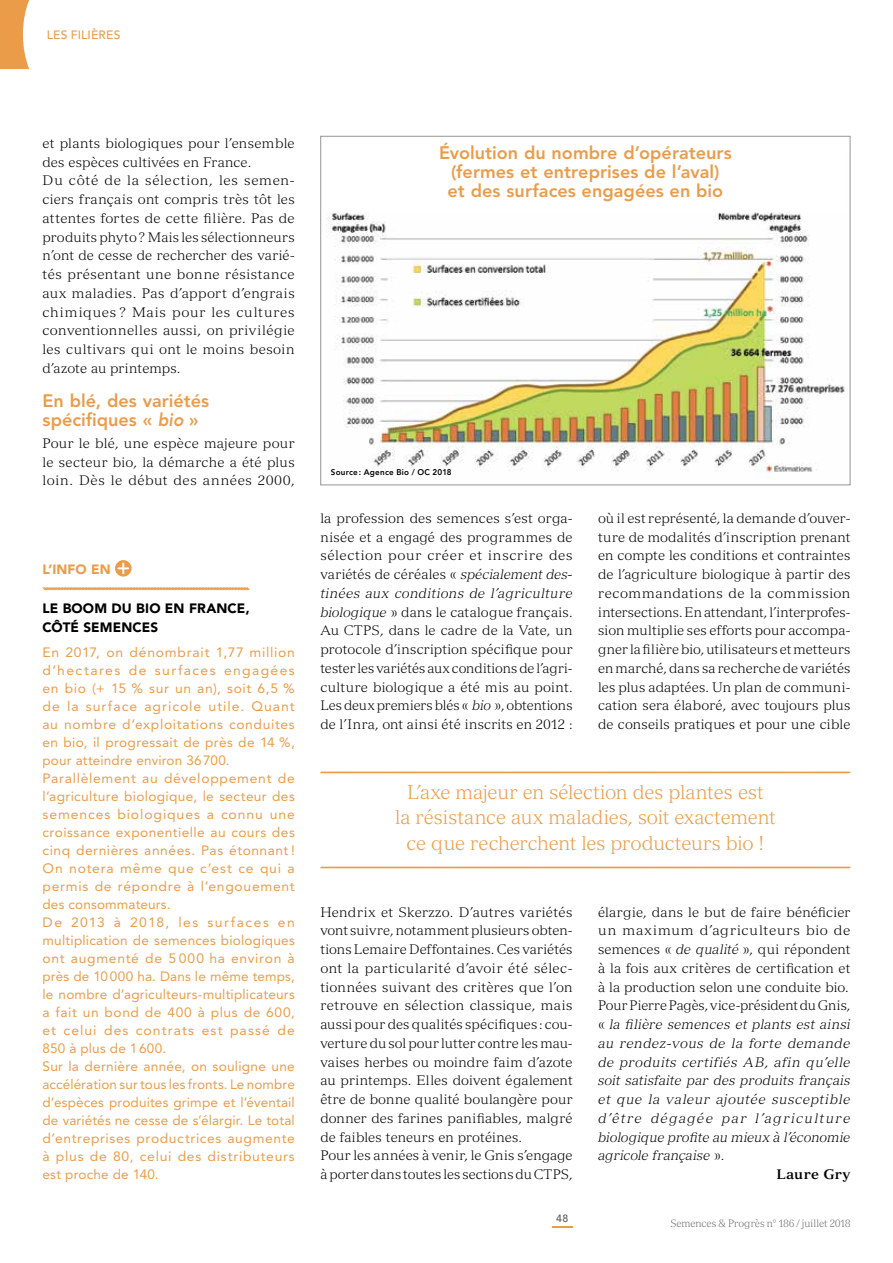
<style>
.page{position:relative;width:893px;height:1263px;background:#fff}
.page>*{position:absolute;margin:0;border:0;box-sizing:border-box;transform-origin:0 0}
.t1{font:300 19.5px/25.5px "Versailles LT Std";letter-spacing:-.01em;color:#eb9c49;text-align:center}
.t2{font:800 18px/18.8px "Avenir LT Std";letter-spacing:.005em;color:#eb9c49}
.t3{font:300 13.5px/18.8px "Versailles LT Std";letter-spacing:.015em;color:#000;text-align:justify}
.t4{font:13.5px/18px "Avenir LT Std";letter-spacing:.04em;color:#eb9c49}
.t5{font:italic 300 13.5px "Versailles LT Std";letter-spacing:.03em;color:#000}
.t6{font:italic 300 13.5px "Versailles LT Std";letter-spacing:.03em;color:#000;scale:1.05 1}
.t7{font:300 13.5px "Versailles LT Std";letter-spacing:-.01em;color:#000}
.t8{font:italic 300 13.5px "Versailles LT Std";color:#000}
.t9{font:italic 300 13.5px "Versailles LT Std";letter-spacing:.03em;color:#000;scale:1.04 1}
.t10{font:300 13.5px "Versailles LT Std";letter-spacing:-.005em;color:#000}
.t11{font:900 13.5px/18.8px "Avenir LT Std";letter-spacing:.01em;color:#000}
.t12{font:italic 300 13.5px "Versailles LT Std";letter-spacing:.095em;color:#000;scale:1.05 1}
.t13{font:300 13.5px "Versailles LT Std";letter-spacing:.06em;color:#000;scale:1.05 1}
.t14{font:700 13.5px "Versailles LT Std";letter-spacing:.02em;color:#000}
.t15{font:900 13.5px "Avenir LT Std";letter-spacing:.01em;color:#eb9c49}
.t16{font:500 12px "Avenir LT Std";letter-spacing:.015em;color:#eb9c49}
.t17{font:300 10.5px "Versailles LT Std";letter-spacing:-.005em;color:#6d6e71;scale:.96 1}
.t18{font:500 10.5px "Avenir LT Std";color:#58595b}
.t19{font:800 8.25px "Avenir LT Std";letter-spacing:.025em;color:#000}
.s1{font-style:italic}
.s2{font-style:normal}
</style>
<div class="page">
<svg style="left:0;top:0;width:29px;height:69px;background:#eda962"></svg>
<hr style="left:552px;top:1226px;width:20px;height:2px;background:#eb9c49">
<svg style="left:42px;top:587px;width:208px;height:4px"></svg>
<svg style="left:115px;top:560px;width:17px;height:17px"></svg>
<svg style="left:118px;top:563px;width:10px;height:10px"></svg>
<svg style="left:320px;top:771px;width:531px;height:2px"></svg>
<svg style="left:320px;top:866px;width:531px;height:2px"></svg>
<img style="left:326px;top:212px;width:519px;height:268px">
<p class="t16" style="left:47px;top:28px;width:75px">LES FILIÈRES</p>
<p class="t3" style="left:43px;top:134px;width:254px;text-align:left">et plants biologiques pour l’ensemble des espèces cultivées en France.<br>Du côté de la sélection, les semen&shy;ciers français ont compris très tôt les attentes fortes de cette filière. Pas de produits phyto? Mais les sélectionneurs n’ont de cesse de rechercher des varié&shy;tés présentant une bonne résistance aux maladies. Pas d’apport d’engrais chimiques ? Mais pour les cultures conventionnelles aussi, on privilégie les cultivars qui ont le moins besoin d’azote au printemps.</p>
<p class="t2" style="left:43px;top:392px;width:168px">En blé, des variétés spécifiques « <span class="s1">bio</span> »</p>
<p class="t3" style="left:43px;top:434px;width:254px">Pour le blé, une espèce majeure pour le secteur bio, la démarche a été plus loin. Dès le début des années 2000,</p>
<p class="t15" style="left:43px;top:561px;width:70px">L’INFO EN</p>
<p class="t11" style="left:43px;top:599px;width:209px">LE BOOM DU BIO EN FRANCE,<br>CÔTÉ SEMENCES</p>
<p class="t4" style="left:43px;top:643px;width:254px">En 2017, on dénombrait 1,77 million d’hectares de surfaces engagées en bio (+ 15 % sur un an), soit 6,5 % de la surface agricole utile. Quant au nombre d’exploitations conduites en bio, il progressait de près de 14 %, pour atteindre environ 36700.<br>Parallèlement au développement de l’agriculture biologique, le secteur des semences biologiques a connu une croissance exponentielle au cours des cinq dernières années. Pas étonnant !<br>On notera même que c’est ce qui a permis de répondre à l’engouement des consommateurs.<br>De 2013 à 2018, les surfaces en multiplication de semences biologiques ont augmenté de 5 000 ha environ à près de 10000 ha. Dans le même temps, le nombre d’agriculteurs-multiplicateurs a fait un bond de 400 à plus de 600, et celui des contrats est passé de 850 à plus de 1600.<br>Sur la dernière année, on souligne une accélération sur tous les fronts. Le nombre d’espèces produites grimpe et l’éventail de variétés ne cesse de s’élargir. Le total d’entreprises productrices augmente à plus de 80, celui des distributeurs est proche de 140.</p>
<p class="t2" style="left:439px;top:144px;width:294px;text-align:center">Évolution du nombre d’opérateurs (fermes et entreprises de l’aval)<br>et des surfaces engagées en bio</p>
<p class="t19" style="left:331px;top:467px;width:122px">Source: Agence Bio / OC 2018</p>
<p class="t3" style="left:320px;top:509px;width:254px">la profession des semences s’est orga&shy;nisée et a engagé des programmes de sélection pour créer et inscrire des variétés de céréales « <span class="s1">spécialement des&shy;tinées aux conditions de l’agriculture biologique</span> » dans le catalogue français.<br>Au CTPS, dans le cadre de la Vate, un protocole d’inscription spécifique pour tester les variétés aux conditions de l’agri&shy;culture biologique a été mis au point.<br>Les deux premiers blés « <span class="s1">bio</span> », obtentions de l’Inra, ont ainsi été inscrits en 2012 :</p>
<p class="t3" style="left:598px;top:509px;width:254px">où il est représenté, la demande d’ouver&shy;ture de modalités d’inscription prenant en compte les conditions et contraintes de l’agriculture biologique à partir des recommandations de la commission intersections. En attendant, l’interprofes&shy;sion multiplie ses efforts pour accompa&shy;gner la filière bio, utilisateurs et metteurs en marché, dans sa recherche de variétés les plus adaptées. Un plan de communi&shy;cation sera élaboré, avec toujours plus de conseils pratiques et pour une cible</p>
<p class="t1" style="left:395px;top:779px;width:382px">L’axe majeur en sélection des plantes est<br>la résistance aux maladies, soit exactement ce que recherchent les producteurs bio !</p>
<p class="t3" style="left:320px;top:902px;width:254px;text-align:left">Hendrix et Skerzzo. D’autres variétés vont suivre, notamment plusieurs obten&shy;tions Lemaire Deffontaines. Ces variétés ont la particularité d’avoir été sélec&shy;tionnées suivant des critères que l’on retrouve en sélection classique, mais aussi pour des qualités spécifiques : cou&shy;verture du sol pour lutter contre les mau&shy;vaises herbes ou moindre faim d’azote au printemps. Elles doivent également être de bonne qualité boulangère pour donner des farines panifiables, malgré de faibles teneurs en protéines.<br>Pour les années à venir, le Gnis s’engage à porter dans toutes les sections du CTPS,</p>
<p class="t18" style="left:556px;top:1213px;width:14px">48</p>
<p class="t3" style="left:598px;top:902px;width:254px">élargie, dans le but de faire bénéficier</p>
<p class="t13" style="left:598px;top:922px;width:242px">un maximum d’agriculteurs bio de</p>
<p class="t10" style="left:598px;top:941px;width:254px">semences « <span class="s1">de qualité</span> », qui répondent</p>
<p class="t3" style="left:598px;top:959px;width:254px">à la fois aux critères de certification et</p>
<p class="t3" style="left:598px;top:977px;width:252px">à la production selon une conduite bio.</p>
<p class="t7" style="left:598px;top:997px;width:254px">Pour Pierre Pagès, vice-président du Gnis,</p>
<p class="t5" style="left:598px;top:1016px;width:254px"><span class="s2">«</span> la filière semences et plants est ainsi</p>
<p class="t6" style="left:598px;top:1035px;width:242px">au rendez-vous de la forte demande</p>
<p class="t9" style="left:598px;top:1054px;width:244px">de produits certifiés AB, afin qu’elle</p>
<p class="t5" style="left:598px;top:1072px;width:254px">soit satisfaite par des produits français</p>
<p class="t6" style="left:598px;top:1091px;width:242px">et que la valeur ajoutée susceptible</p>
<p class="t12" style="left:598px;top:1110px;width:242px">d’être dégagée par l’agriculture</p>
<p class="t8" style="left:598px;top:1129px;width:254px">biologique profite au mieux à l’économie</p>
<p class="t5" style="left:598px;top:1147px;width:128px">agricole française <span class="s2">».</span></p>
<p class="t14" style="left:777px;top:1166px;width:75px">Laure Gry</p>
<p class="t17" style="left:670px;top:1217px;width:189px">Semences &amp; Progrès n° 186 / juillet 2018</p>
</div>
